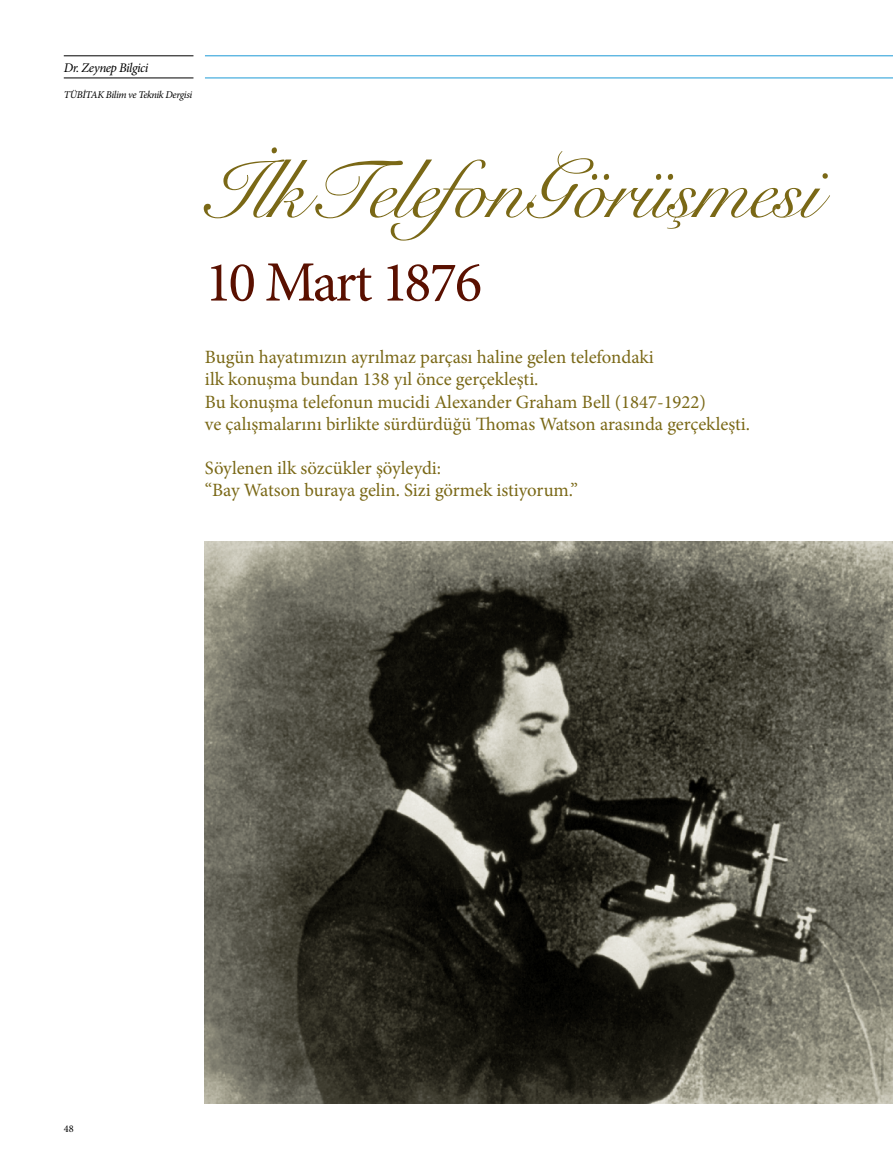
<style>
.page{position:relative;width:893px;height:1170px;background:#fff}
.page>*{position:absolute;margin:0;border:0;box-sizing:border-box;transform-origin:0 0}
.t1{font:500 82.5px "Snell";letter-spacing:-.02em;color:#7a6816}
.t2{font:57px "Minion Pro";letter-spacing:-.045em;color:#5a1000}
.t3{font:18.75px/22.2px "Minion Pro";color:#7a6816}
.t4{font:italic 13.2px "Minion Pro";letter-spacing:-.035em;color:#000}
.t5{font:italic 10.35px "Minion Pro";letter-spacing:-.035em;color:#000}
.t6{font:10.35px "Minion Pro";color:#000}
</style>
<div class="page">
<hr style="left:64px;top:78px;width:129px;height:1px;background:#000">
<hr style="left:64px;top:56px;width:129px;height:1px;background:#000">
<hr style="left:205px;top:78px;width:688px;height:1px;background:#1c9ad6">
<hr style="left:205px;top:56px;width:688px;height:1px;background:#1c9ad6">
<img style="left:205px;top:541px;width:688px;height:562px">
<p class="t4" style="left:64px;top:58px;width:86px">Dr. Zeynep Bilgici</p>
<p class="t5" style="left:64px;top:88px;width:130px">TÜBİTAK Bilim ve Teknik Dergisi</p>
<h1 class="t1" style="left:205px;top:141px;width:616px">İlkTelefonGörüşmesi</h1>
<h2 class="t2" style="left:205px;top:244px;width:279px">10 Mart 1876</h2>
<p class="t3" style="left:205px;top:346px;width:547px">Bugün hayatımızın ayrılmaz parçası haline gelen telefondaki<br>ilk konuşma bundan 138 yıl önce gerçekleşti.<br>Bu konuşma telefonun mucidi Alexander Graham Bell (1847-1922)<br>ve çalışmalarını birlikte sürdürdüğü Thomas Watson arasında gerçekleşti.</p>
<p class="t3" style="left:205px;top:457px;width:375px">Söylenen ilk sözcükler şöyleydi:<br>“Bay Watson buraya gelin. Sizi görmek istiyorum.”</p>
<p class="t6" style="left:64px;top:1121px;width:11px">48</p>
</div>
